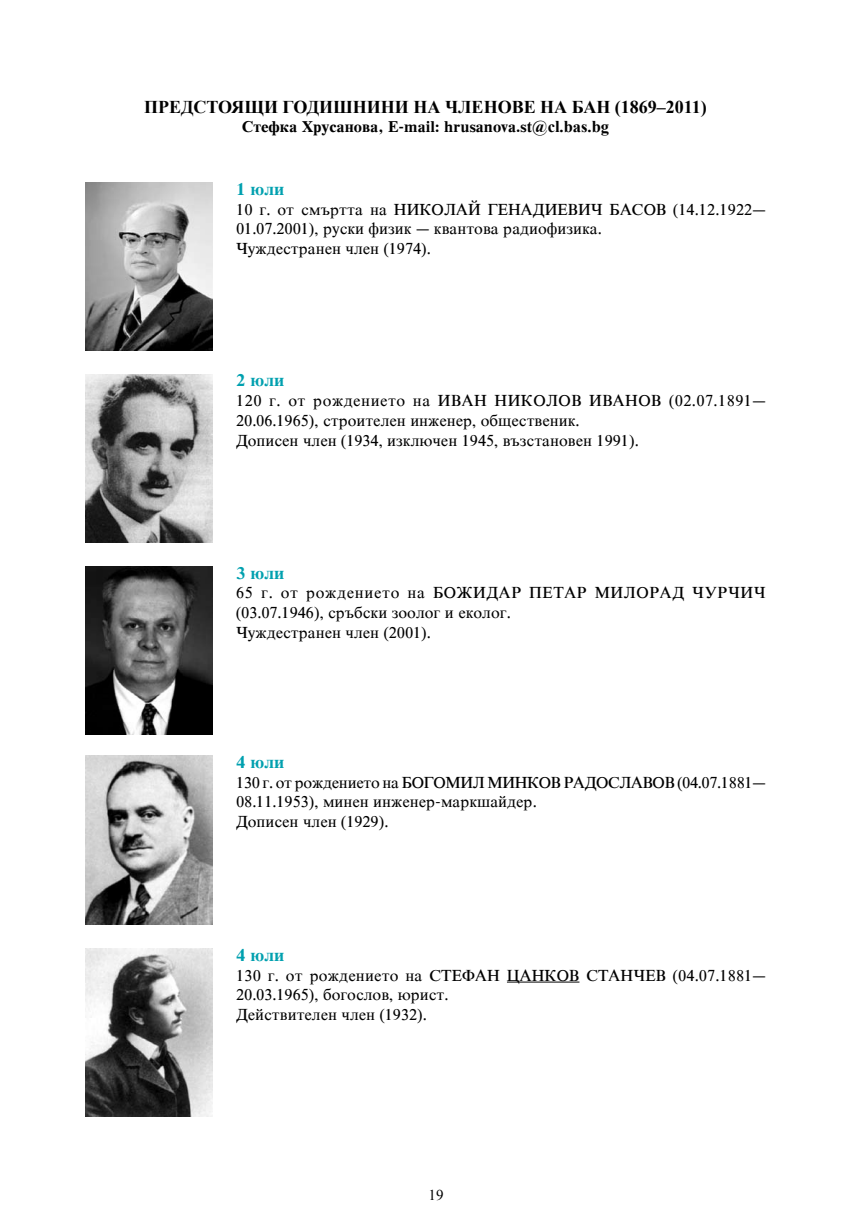
<style>
.page{position:relative;width:851px;height:1221px;background:#fff}
.page>*{position:absolute;margin:0;border:0;box-sizing:border-box;transform-origin:0 0}
.t1{font:700 18px "Times New Roman";color:#000}
.t2{font:700 18px "Tms Cyr";color:#00a0af}
.t3{font:16.5px/19.8px "Tms Cyr";color:#000}
.t4{font:700 16.5px "Tms Cyr";color:#000}
.t5{font:15px "Times New Roman";color:#000}
.s1{font-family:"Times New Roman"}
</style>
<div class="page">
<hr style="left:507px;top:981px;width:72px;height:1px;background:#000">
<img style="left:85px;top:183px;width:128px;height:167px">
<img style="left:85px;top:374px;width:128px;height:168px">
<img style="left:85px;top:566px;width:128px;height:168px">
<img style="left:85px;top:755px;width:128px;height:169px">
<img style="left:85px;top:948px;width:128px;height:167px">
<p class="t1" style="left:144px;top:94px;width:564px">ПРЕДСТОЯЩИ ГОДИШНИНИ НА ЧЛЕНОВЕ НА БАН (1869–2011)</p>
<p class="t4" style="left:242px;top:117px;width:369px">Стефка Хрусанова, E-mail: hrusanova.st<span class="s1">@cl.bas.bg</span></p>
<p class="t2" style="left:236px;top:178px;width:50px">1 юли</p>
<p class="t3" style="left:236px;top:198px;width:531px">10 г. от смъртта на НИКОЛАЙ ГЕНАДИЕВИЧ БАСОВ (14.12.1922–<br>01.07.2001), руски физик – квантова радиофизика.<br>Чуждестранен член (1974).</p>
<p class="t2" style="left:236px;top:370px;width:50px">2 юли</p>
<p class="t3" style="left:236px;top:390px;width:531px">120 г. от рождението на ИВАН НИКОЛОВ ИВАНОВ (02.07.1891–<br>20.06.1965), строителен инженер, общественик.<br>Дописен член (1934, изключен 1945, възстановен 1991).</p>
<p class="t2" style="left:236px;top:562px;width:50px">3 юли</p>
<p class="t3" style="left:236px;top:582px;width:531px">65 г. от рождението на БОЖИДАР ПЕТАР МИЛОРАД ЧУРЧИЧ (03.07.1946), сръбски зоолог и еколог.<br>Чуждестранен член (2001).</p>
<p class="t2" style="left:236px;top:751px;width:50px">4 юли</p>
<p class="t3" style="left:236px;top:771px;width:531px">130 г. от рождението на БОГОМИЛ МИНКОВ РАДОСЛАВОВ (04.07.1881–<br>08.11.1953), минен инженер-маркшайдер.<br>Дописен член (1929).</p>
<p class="t2" style="left:236px;top:944px;width:50px">4 юли</p>
<p class="t3" style="left:236px;top:964px;width:531px">130 г. от рождението на СТЕФАН ЦАНКОВ СТАНЧЕВ (04.07.1881–<br>20.03.1965), богослов, юрист.<br>Действителен член (1932).</p>
<p class="t5" style="left:428px;top:1184px;width:16px">19</p>
</div>
